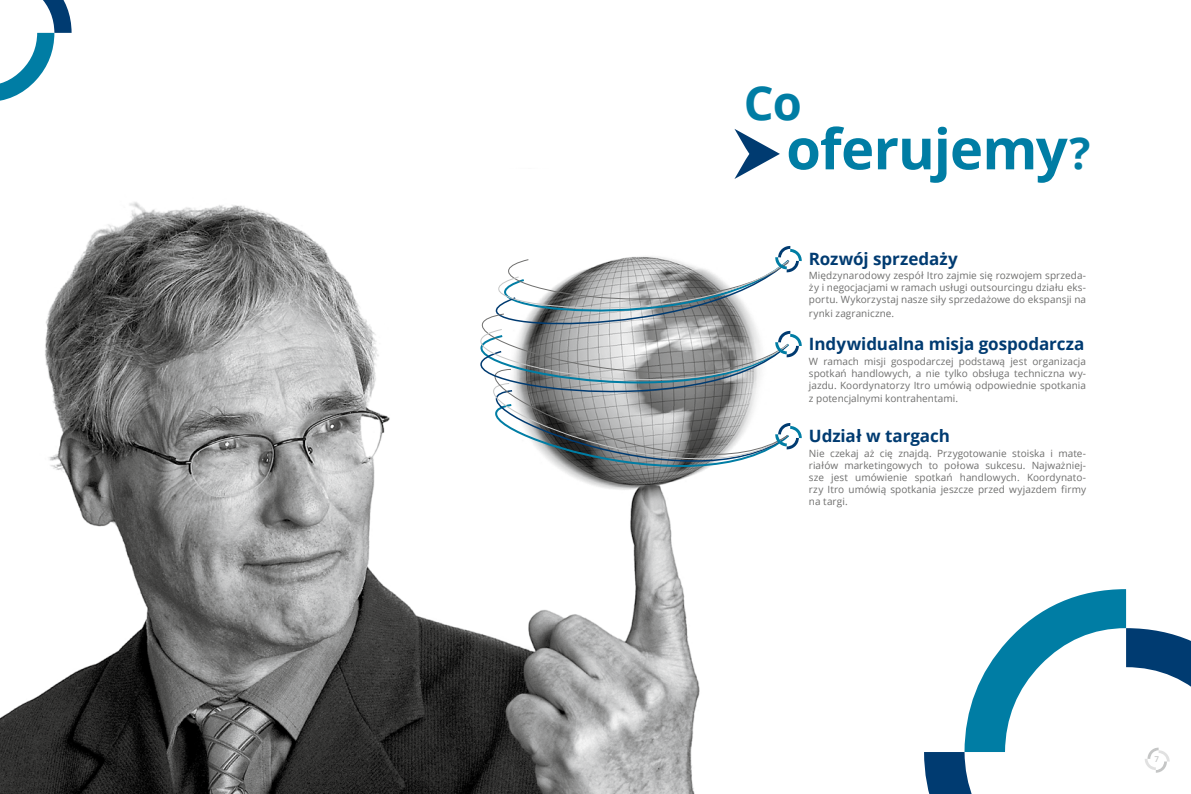
<style>
.page{position:relative;width:1191px;height:794px;background:#fff}
.page>*{position:absolute;margin:0;border:0;box-sizing:border-box;transform-origin:0 0}
.t1{font:700 56.1px "Open Sans";letter-spacing:-.02em;color:#007da4}
.t2{font:700 47px "Open Sans";color:#007da4}
.t3{font:700 17px "Open Sans";letter-spacing:-.005em;color:#003b71}
.t4{font:10px/12px "Open Sans";letter-spacing:.005em;color:#6f6f6e;text-align:justify}
.t5{font:600 8px "Open Sans";color:#c5c6c6}
.s1{font-size:44px}
</style>
<div class="page">
<img style="left:0;top:202px;width:700px;height:592px">
<svg style="left:0;top:0;width:72px;height:101px"></svg>
<svg style="left:430px;top:449px;width:360px;height:65px"></svg>
<svg style="left:427px;top:449px;width:362px;height:58px"></svg>
<svg style="left:428px;top:449px;width:361px;height:53px"></svg>
<svg style="left:734px;top:129px;width:46px;height:50px"></svg>
<svg style="left:400px;top:246px;width:402px;height:203px"></svg>
<svg style="left:924px;top:589px;width:267px;height:205px"></svg>
<h2 class="t2" style="left:743px;top:70px;width:60px">Co</h2>
<h1 class="t1" style="left:786px;top:109px;width:306px">oferujemy<span class="s1">?</span></h1>
<h3 class="t3" style="left:809px;top:246px;width:151px">Rozwój sprzedaży</h3>
<p class="t4" style="left:809px;top:269px;width:279px">Międzynarodowy zespół Itro zajmie się rozwojem sprzeda&shy;ży i negocjacjami w ramach usługi outsourcingu działu eks&shy;portu. Wykorzystaj nasze siły sprzedażowe do ekspansji na</p>
<p class="t4" style="left:809px;top:307px;width:87px">rynki zagraniczne.</p>
<h3 class="t3" style="left:809px;top:332px;width:277px">Indywidualna misja gospodarcza</h3>
<p class="t4" style="left:809px;top:355px;width:279px">W ramach misji gospodarczej podstawą jest organizacja spotkań handlowych, a nie tylko obsługa techniczna wy&shy;jazdu. Koordynatorzy Itro umówią odpowiednie spotkania</p>
<p class="t4" style="left:809px;top:392px;width:151px">z potencjalnymi kontrahentami.</p>
<h3 class="t3" style="left:809px;top:424px;width:143px">Udział w targach</h3>
<p class="t4" style="left:809px;top:447px;width:279px">Nie czekaj aż cię znajdą. Przygotowanie stoiska i mate&shy;riałów marketingowych to połowa sukcesu. Najważniej&shy;sze jest umówienie spotkań handlowych. Koordynato&shy;rzy Itro umówią spotkania jeszcze przed wyjazdem firmy na targi.</p>
<p class="t5" style="left:1154px;top:754px;width:6px">7</p>
</div>
